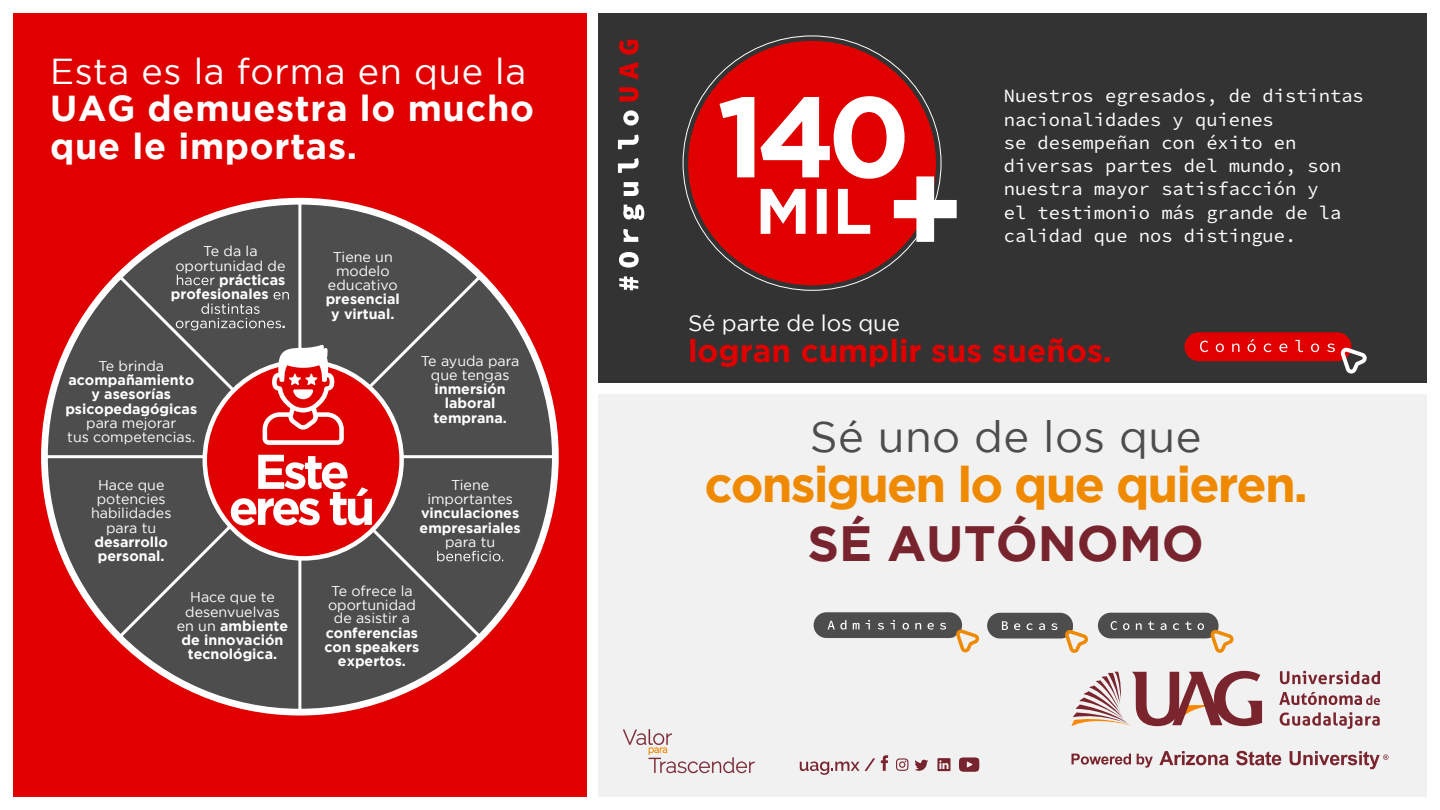
<style>
.page{position:relative;width:1440px;height:810px;background:#fff}
.page>*{position:absolute;margin:0;border:0;box-sizing:border-box;transform-origin:0 0}
.t1{font:700 49.5px "Gotham";letter-spacing:-.04em;color:#ef8a00}
.t2{font:700 49.5px "Gotham";color:#78242f}
.t3{font:43.5px "Gotham";letter-spacing:.01em;color:#4e4d4d}
.t4{font:700 36px/37.5px "Gotham";letter-spacing:.02em;color:#fff}
.t5{font:36px "Gotham";letter-spacing:.02em;color:#fff}
.t6{font:700 31.5px "Gotham";color:#e00000}
.t7{font:22.5px "Gotham";letter-spacing:-.01em;color:#fff}
.t8{font:18.75px/23.2px "Source Code Variable";color:#fff}
.t9{font:700 14.25px/14.2px "Gotham";color:#fff;text-align:center}
.t10{font:14.25px/14.2px "Gotham";color:#fff;text-align:center}
.s1{font-weight:400}
</style>
<div class="page">
<div style="left:13px;top:13px;width:574px;height:784px;background:#e00000"></div>
<svg style="left:42px;top:198px;width:516px;height:517px"></svg>
<div style="left:205px;top:362px;width:197px;height:196px;background:#e00000;border-radius:50%"></div>
<svg style="left:231px;top:455px;width:141px;height:70px"></svg>
<svg style="left:263px;top:344px;width:81px;height:101px"></svg>
<svg style="left:177px;top:275px;width:38px;height:10px"></svg>
<svg style="left:176px;top:292px;width:113px;height:38px"></svg>
<svg style="left:437px;top:551px;width:66px;height:10px"></svg>
<div style="left:599px;top:394px;width:828px;height:403px;background:#f1f1f1"></div>
<svg style="left:814px;top:612px;width:165px;height:41px"></svg>
<svg style="left:987px;top:613px;width:101px;height:40px"></svg>
<svg style="left:1098px;top:613px;width:136px;height:40px"></svg>
<svg style="left:623px;top:729px;width:132px;height:44px"></svg>
<svg style="left:915px;top:760px;width:13px;height:11px"></svg>
<svg style="left:881px;top:755px;width:7px;height:16px"></svg>
<svg style="left:896px;top:758px;width:12px;height:13px"></svg>
<svg style="left:937px;top:758px;width:13px;height:13px"></svg>
<svg style="left:959px;top:757px;width:20px;height:15px"></svg>
<svg style="left:800px;top:758px;width:75px;height:17px"></svg>
<div style="left:599px;top:13px;width:828px;height:370px;background:#333"></div>
<svg style="left:619px;top:40px;width:20px;height:61px"></svg>
<svg style="left:618px;top:110px;width:26px;height:180px"></svg>
<div style="left:1185px;top:332px;width:167px;height:29px;background:#e00000;border-radius:14px"></div>
<svg style="left:1200px;top:341px;width:8px;height:11px"></svg>
<svg style="left:1216px;top:344px;width:8px;height:8px"></svg>
<svg style="left:1232px;top:344px;width:7px;height:8px"></svg>
<svg style="left:1248px;top:339px;width:8px;height:13px"></svg>
<svg style="left:1264px;top:344px;width:8px;height:8px"></svg>
<svg style="left:1279px;top:344px;width:8px;height:8px"></svg>
<svg style="left:1295px;top:340px;width:8px;height:12px"></svg>
<svg style="left:1311px;top:344px;width:8px;height:8px"></svg>
<svg style="left:1327px;top:344px;width:40px;height:30px"></svg>
<div style="left:688px;top:41px;width:248px;height:244px;background:#e00000;border-radius:50%"></div>
<svg style="left:720px;top:96px;width:237px;height:146px"></svg>
<svg style="left:1280px;top:671px;width:100px;height:13px"></svg>
<svg style="left:1280px;top:712px;width:100px;height:17px"></svg>
<svg style="left:1279px;top:692px;width:101px;height:13px"></svg>
<svg style="left:1072px;top:754px;width:59px;height:11px"></svg>
<svg style="left:1137px;top:754px;width:16px;height:14px"></svg>
<svg style="left:1159px;top:751px;width:70px;height:14px"></svg>
<svg style="left:1236px;top:751px;width:45px;height:14px"></svg>
<svg style="left:1072px;top:671px;width:190px;height:55px"></svg>
<svg style="left:1290px;top:751px;width:99px;height:18px"></svg>
<h3 class="t5" style="left:50px;top:51px;width:478px">Esta es la forma en que la</h3>
<h3 class="t4" style="left:50px;top:89px;width:485px">UAG demuestra lo mucho que le importas.</h3>
<p class="t10" style="left:175px;top:244px;width:112px">Te da la oportunidad de</p>
<p class="t9" style="left:171px;top:272px;width:116px;text-align:left;text-indent:48px">prácticas profesionales</p>
<p class="t9" style="left:282px;top:316px;width:6px">.</p>
<p class="t10" style="left:98px;top:358px;width:67px">Te brinda</p>
<p class="t9" style="left:65px;top:372px;width:133px">acompañamiento y asesorías psicopedagógicas</p>
<p class="t10" style="left:67px;top:415px;width:129px">para mejorar<br>tus competencias.</p>
<p class="t10" style="left:91px;top:478px;width:82px">Hace que potencies habilidades para tu</p>
<p class="t9" style="left:95px;top:534px;width:75px;text-align:left">desarrollo personal.</p>
<p class="t10" style="left:328px;top:249px;width:71px">Tiene un modelo educativo</p>
<p class="t9" style="left:326px;top:292px;width:76px">presencial y virtual.</p>
<p class="t10" style="left:421px;top:353px;width:100px">Te ayuda para que tengas</p>
<p class="t9" style="left:433px;top:382px;width:75px">inmersión laboral temprana.</p>
<p class="t10" style="left:427px;top:478px;width:87px">Tiene importantes</p>
<p class="t9" style="left:420px;top:506px;width:103px;text-align:left">vinculaciones empresariales</p>
<p class="t10" style="left:445px;top:535px;width:52px">para tu</p>
<p class="t9" style="left:177px;top:590px;width:113px"><span class="s1">Hace que te desenvuelvas en un</span> ambiente de innovación tecnológica.</p>
<p class="t10" style="left:328px;top:584px;width:89px;line-height:13.4px">Te ofrece la oportunidad de asistir a</p>
<p class="t9" style="left:324px;top:625px;width:96px">conferencias con speakers expertos.</p>
<h3 class="t8" style="left:1004px;top:85px;width:362px">Nuestros egresados, de distintas nacionalidades y quienes<br>se desempeñan con éxito en diversas partes del mundo, son nuestra mayor satisfacción y<br>el testimonio más grande de la calidad que nos distingue.</h3>
<h3 class="t7" style="left:688px;top:311px;width:214px">Sé parte de los que</h3>
<h3 class="t6" style="left:688px;top:333px;width:425px">logran cumplir sus sueños.</h3>
<h2 class="t3" style="left:810px;top:412px;width:393px">Sé uno de los que</h2>
<h1 class="t1" style="left:705px;top:456px;width:605px">consiguen lo que quieren.</h1>
<h1 class="t2" style="left:807px;top:515px;width:398px">SÉ AUTÓNOMO</h1>
</div>
